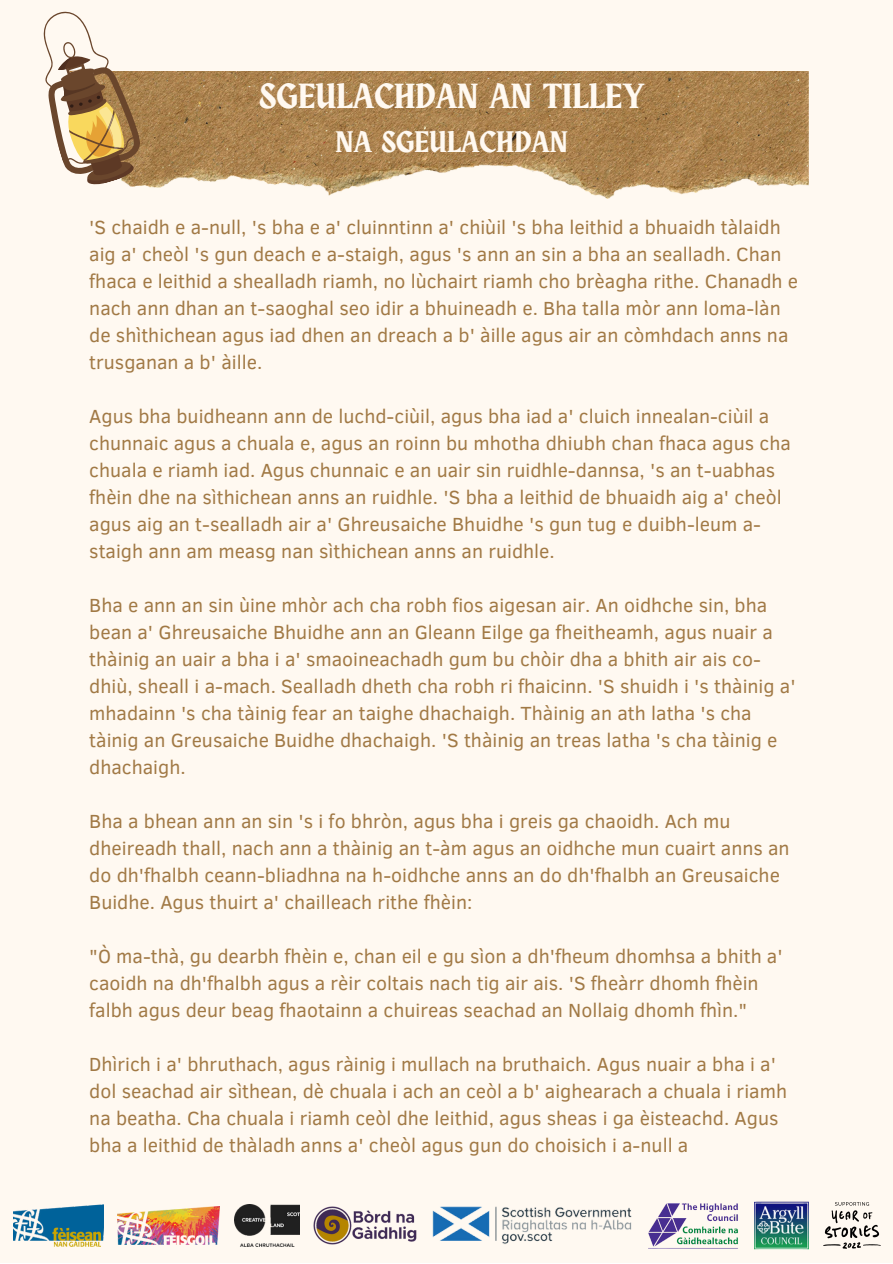
<style>
.page{position:relative;width:893px;height:1264px;background:#fff}
.page>*{position:absolute;margin:0;border:0;box-sizing:border-box;transform-origin:0 0}
.t1{font:700 35.25px "Obra Letra";color:#fff9f1}
.t2{font:700 30px "Obra Letra";color:#fff9f1}
.t3{font:19.5px/27px "Clear Sans";color:#a17945}
</style>
<div class="page">
<div style="left:0;top:0;width:892px;height:1262px;background:#fff9f1"></div>
<img style="left:145px;top:71px;width:663px;height:127px">
<svg style="left:43px;top:11px;width:102px;height:176px"></svg>
<img style="left:13px;top:1204px;width:90px;height:41px">
<img style="left:314px;top:1206px;width:103px;height:38px">
<img style="left:432px;top:1206px;width:199px;height:38px">
<img style="left:234px;top:1204px;width:65px;height:41px">
<img style="left:118px;top:1206px;width:101px;height:38px">
<img style="left:754px;top:1201px;width:54px;height:49px">
<img style="left:648px;top:1203px;width:90px;height:44px">
<img style="left:823px;top:1202px;width:57px;height:46px">
<h1 class="t1" style="left:259px;top:81px;width:386px">SGEULACHDAN AN TILLEY</h1>
<h2 class="t2" style="left:335px;top:129px;width:234px">NA SGEULACHDAN</h2>
<p class="t3" style="left:89px;top:213px;width:710px">'S chaidh e a-null, 's bha e a' cluinntinn a' chiùil 's bha leithid a bhuaidh tàlaidh aig a' cheòl 's gun deach e a-staigh, agus 's ann an sin a bha an sealladh. Chan fhaca e leithid a shealladh riamh, no lùchairt riamh cho brèagha rithe. Chanadh e nach ann dhan an t-saoghal seo idir a bhuineadh e. Bha talla mòr ann loma-làn de shìthichean agus iad dhen an dreach a b' àille agus air an còmhdach anns na trusganan a b' àille.</p>
<p class="t3" style="left:89px;top:402px;width:703px">Agus bha buidheann ann de luchd-ciùil, agus bha iad a' cluich innealan-ciùil a chunnaic agus a chuala e, agus an roinn bu mhotha dhiubh chan fhaca agus cha chuala e riamh iad. Agus chunnaic e an uair sin ruidhle-dannsa, 's an t-uabhas fhèin dhe na sìthichean anns an ruidhle. 'S bha a leithid de bhuaidh aig a' cheòl agus aig an t-sealladh air a' Ghreusaiche Bhuidhe 's gun tug e duibh-leum a&shy;staigh ann am measg nan sìthichean anns an ruidhle.</p>
<p class="t3" style="left:89px;top:590px;width:708px">Bha e ann an sin ùine mhòr ach cha robh fios aigesan air. An oidhche sin, bha bean a' Ghreusaiche Bhuidhe ann an Gleann Eilge ga fheitheamh, agus nuair a thàinig an uair a bha i a' smaoineachadh gum bu chòir dha a bhith air ais co&shy;dhiù, sheall i a-mach. Sealladh dheth cha robh ri fhaicinn. 'S shuidh i 's thàinig a' mhadainn 's cha tàinig fear an taighe dhachaigh. Thàinig an ath latha 's cha tàinig an Greusaiche Buidhe dhachaigh. 'S thàinig an treas latha 's cha tàinig e dhachaigh.</p>
<p class="t3" style="left:89px;top:806px;width:702px">Bha a bhean ann an sin 's i fo bhròn, agus bha i greis ga chaoidh. Ach mu dheireadh thall, nach ann a thàinig an t-àm agus an oidhche mun cuairt anns an do dh'fhalbh ceann-bliadhna na h-oidhche anns an do dh'fhalbh an Greusaiche Buidhe. Agus thuirt a' chailleach rithe fhèin:</p>
<p class="t3" style="left:89px;top:941px;width:695px">"Ò ma-thà, gu dearbh fhèin e, chan eil e gu sìon a dh'fheum dhomhsa a bhith a' caoidh na dh'fhalbh agus a rèir coltais nach tig air ais. 'S fheàrr dhomh fhèin falbh agus deur beag fhaotainn a chuireas seachad an Nollaig dhomh fhìn."</p>
<p class="t3" style="left:89px;top:1049px;width:699px">Dhìrich i a' bhruthach, agus ràinig i mullach na bruthaich. Agus nuair a bha i a' dol seachad air sìthean, dè chuala i ach an ceòl a b' aighearach a chuala i riamh na beatha. Cha chuala i riamh ceòl dhe leithid, agus sheas i ga èisteachd. Agus bha a leithid de thàladh anns a' cheòl agus gun do choisich i a-null a</p>
</div>
